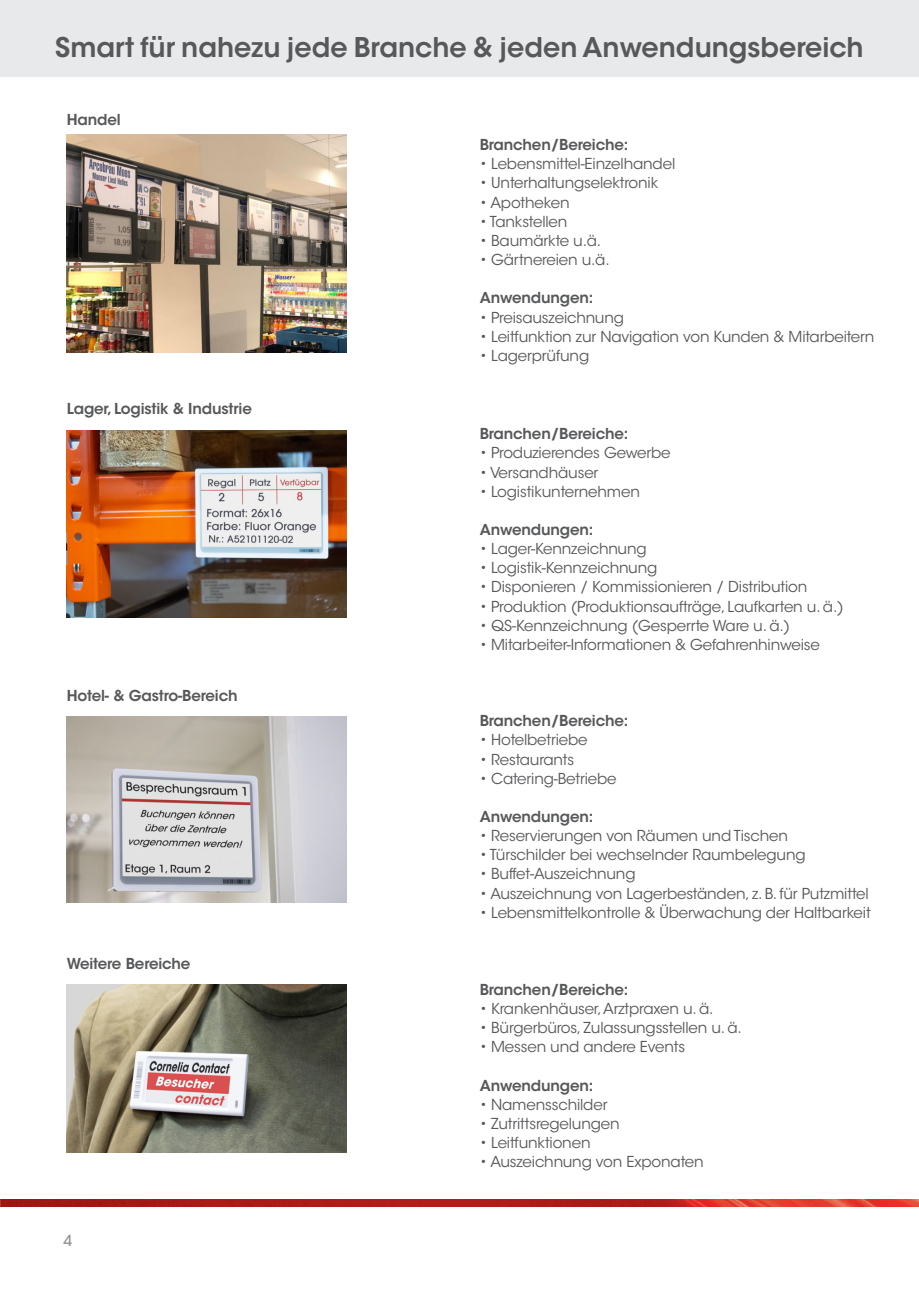
<style>
.page{position:relative;width:919px;height:1289px;background:#fff}
.page>*{position:absolute;margin:0;border:0;box-sizing:border-box;transform-origin:0 0}
.t1{font:600 27px "ITC Avant Garde Std";color:#57585a}
.t2{font:15px "ITC Avant Garde Std";letter-spacing:-.01em;color:#57585a}
.t3{font:600 15px "ITC Avant Garde Std";letter-spacing:-.01em;color:#57585a}
.t4{font:500 15px "ITC Avant Garde Std";color:#939598}
</style>
<div class="page">
<div style="left:0;top:0;width:918px;height:77px;background:#e6e7e9"></div>
<img style="left:0;top:1199px;width:918px;height:7px">
<img style="left:67px;top:716px;width:279px;height:186px">
<img style="left:67px;top:984px;width:279px;height:168px">
<img style="left:67px;top:430px;width:279px;height:187px">
<img style="left:67px;top:134px;width:279px;height:219px">
<h1 class="t1" style="left:55px;top:36px;width:809px">Smart für nahezu jede Branche &amp; jeden Anwendungsbereich</h1>
<p class="t3" style="left:67px;top:113px;width:55px">Handel</p>
<p class="t3" style="left:67px;top:402px;width:187px">Lager, Logistik &amp; Industrie</p>
<p class="t3" style="left:67px;top:689px;width:172px">Hotel- &amp; Gastro-Bereich</p>
<p class="t3" style="left:67px;top:957px;width:125px">Weitere Bereiche</p>
<p class="t4" style="left:63px;top:1231px;width:10px">4</p>
<p class="t3" style="left:479px;top:138px;width:150px">Branchen/Bereiche:</p>
<p class="t2" style="left:479px;top:155px;width:197px">• Lebensmittel-Einzelhandel</p>
<p class="t2" style="left:479px;top:175px;width:180px">• Unterhaltungselektronik</p>
<p class="t2" style="left:479px;top:194px;width:91px">• Apotheken</p>
<p class="t2" style="left:479px;top:213px;width:89px">• Tankstellen</p>
<p class="t2" style="left:479px;top:232px;width:123px">• Baumärkte u.ä.</p>
<p class="t2" style="left:479px;top:251px;width:131px">• Gärtnereien u.ä.</p>
<p class="t3" style="left:479px;top:292px;width:115px">Anwendungen:</p>
<p class="t2" style="left:479px;top:308px;width:146px">• Preisauszeichnung</p>
<p class="t2" style="left:479px;top:328px;width:396px">• Leitfunktion zur Navigation von Kunden &amp; Mitarbeitern</p>
<p class="t2" style="left:479px;top:347px;width:111px">• Lagerprüfung</p>
<p class="t3" style="left:479px;top:427px;width:150px">Branchen/Bereiche:</p>
<p class="t2" style="left:479px;top:444px;width:192px">• Produzierendes Gewerbe</p>
<p class="t2" style="left:479px;top:464px;width:120px">• Versandhäuser</p>
<p class="t2" style="left:479px;top:483px;width:162px">• Logistikunternehmen</p>
<p class="t3" style="left:479px;top:523px;width:115px">Anwendungen:</p>
<p class="t2" style="left:479px;top:540px;width:168px">• Lager-Kennzeichnung</p>
<p class="t2" style="left:479px;top:559px;width:179px">• Logistik-Kennzeichnung</p>
<p class="t2" style="left:479px;top:578px;width:329px">• Disponieren / Kommissionieren / Distribution</p>
<p class="t2" style="left:479px;top:597px;width:365px">• Produktion (Produktionsaufträge, Laufkarten u. ä.)</p>
<p class="t2" style="left:479px;top:617px;width:312px">• QS-Kennzeichnung (Gesperrte Ware u. ä.)</p>
<p class="t2" style="left:479px;top:636px;width:342px">• Mitarbeiter-Informationen &amp; Gefahrenhinweise</p>
<p class="t3" style="left:479px;top:714px;width:150px">Branchen/Bereiche:</p>
<p class="t2" style="left:479px;top:731px;width:109px">• Hotelbetriebe</p>
<p class="t2" style="left:479px;top:750px;width:96px">• Restaurants</p>
<p class="t2" style="left:479px;top:769px;width:138px">• Catering-Betriebe</p>
<p class="t3" style="left:479px;top:810px;width:115px">Anwendungen:</p>
<p class="t2" style="left:479px;top:827px;width:310px">• Reservierungen von Räumen und Tischen</p>
<p class="t2" style="left:479px;top:846px;width:327px">• Türschilder bei wechselnder Raumbelegung</p>
<p class="t2" style="left:479px;top:865px;width:157px">• Buffet-Auszeichnung</p>
<p class="t2" style="left:479px;top:884px;width:390px">• Auszeichnung von Lagerbeständen, z. B. für Putzmittel</p>
<p class="t2" style="left:479px;top:903px;width:392px">• Lebensmittelkontrolle &amp; Überwachung der Haltbarkeit</p>
<p class="t3" style="left:479px;top:983px;width:150px">Branchen/Bereiche:</p>
<p class="t2" style="left:479px;top:1000px;width:235px">• Krankenhäuser, Arztpraxen u. ä.</p>
<p class="t2" style="left:479px;top:1019px;width:264px">• Bürgerbüros, Zulassungsstellen u. ä.</p>
<p class="t2" style="left:479px;top:1038px;width:207px">• Messen und andere Events</p>
<p class="t3" style="left:479px;top:1078px;width:115px">Anwendungen:</p>
<p class="t2" style="left:479px;top:1095px;width:129px">• Namensschilder</p>
<p class="t2" style="left:479px;top:1115px;width:141px">• Zutrittsregelungen</p>
<p class="t2" style="left:479px;top:1134px;width:112px">• Leitfunktionen</p>
<p class="t2" style="left:479px;top:1153px;width:225px">• Auszeichnung von Exponaten</p>
</div>
